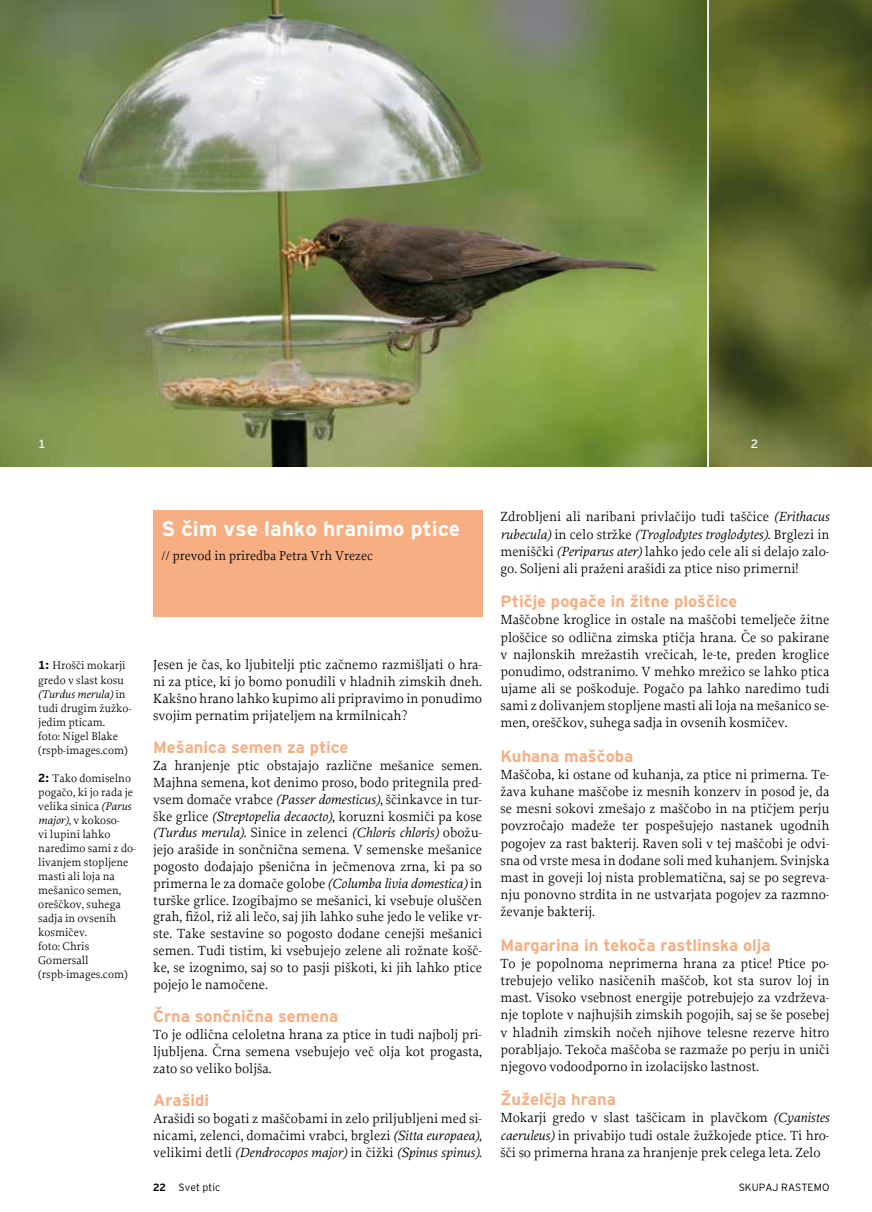
<style>
.page{position:relative;width:872px;height:1212px;background:#fff}
.page>*{position:absolute;margin:0;border:0;box-sizing:border-box;transform-origin:0 0}
.t1{font:700 21px "Interstate Bold Mono CE";color:#fff}
.t2{font:700 16.5px "Interstate Bold Mono CE";color:#f7ae83}
.t3{font:13.95px/17.1px "Proforma";color:#000;text-align:justify}
.t4{font:italic 13.95px "Proforma Book Italic CE";color:#000}
.t5{font:13.5px "Proforma";color:#000}
.t6{font:500 12px "Interstate Regular Mono CE";color:#fff}
.t7{font:11.7px/14.1px "Proforma";color:#000}
.t8{font:italic 11.7px "Proforma Book Italic CE";color:#000}
.t9{font:300 10.5px "Interstate Light Mono CE";color:#000}
.s1{font-family:"Interstate Bold Mono CE";font-weight:700}
.s2{font-family:"Proforma";font-style:normal}
.s3{font-family:"Proforma Book Italic CE";font-style:italic}
</style>
<div class="page">
<div style="left:153px;top:510px;width:329px;height:107px;background:#f7ae83"></div>
<img style="left:0;top:0;width:707px;height:467px">
<svg style="left:707px;top:0;width:165px;height:467px;background:#60672d"></svg>
<p class="t6" style="left:38px;top:437px;width:9px">1</p>
<p class="t6" style="left:750px;top:437px;width:9px">2</p>
<p class="t7" style="left:38px;top:658px;width:89px"><span class="s1">1:</span> Hrošči mokarji gredo v slast kosu</p>
<p class="t8" style="left:38px;top:686px;width:89px">(Turdus merula) <span class="s2">in</span></p>
<p class="t7" style="left:38px;top:700px;width:95px">tudi drugim žužko&shy;jedim pticam.<br>foto: Nigel Blake (rspb-images.com)</p>
<p class="t7" style="left:38px;top:771px;width:99px"><span class="s1">2:</span> Tako domiselno pogačo, ki jo rada je velika sinica <span class="s3">(Parus major)</span>, v kokoso-<br>vi lupini lahko naredimo sami z do&shy;livanjem stopljene masti ali loja na mešanico semen, oreščkov, suhega sadja in ovsenih kosmičev.<br>foto: Chris<br>Gomersall (rspb-images.com)</p>
<h1 class="t1" style="left:162px;top:517px;width:300px">S čim vse lahko hranimo ptice</h1>
<p class="t5" style="left:162px;top:548px;width:213px">// prevod in priredba Petra Vrh Vrezec</p>
<p class="t3" style="left:153px;top:656px;width:330px">Jesen je čas, ko ljubitelji ptic začnemo razmišljati o hra&shy;ni za ptice, ki jo bomo ponudili v hladnih zimskih dneh.<br>Kakšno hrano lahko kupimo ali pripravimo in ponudimo svojim pernatim prijateljem na krmilnicah?</p>
<p class="t2" style="left:153px;top:738px;width:197px">Mešanica semen za ptice</p>
<p class="t3" style="left:153px;top:757px;width:330px">Za hranjenje ptic obstajajo različne mešanice semen.<br>Majhna semena, kot denimo proso, bodo pritegnila pred&shy;vsem domače vrabce <span class="s3">(Passer domesticus)</span>, ščinkavce in tur&shy;ške grlice <span class="s3">(Streptopelia decaocto)</span>, koruzni kosmiči pa kose</p>
<p class="t4" style="left:153px;top:824px;width:330px">(Turdus merula)<span class="s2">. Sinice in zelenci</span> (Chloris chloris) <span class="s2">obožu-</span></p>
<p class="t3" style="left:153px;top:841px;width:330px">jejo arašide in sončnična semena. V semenske mešanice pogosto dodajajo pšenična in ječmenova zrna, ki pa so primerna le za domače golobe <span class="s3">(Columba livia domestica)</span> in turške grlice. Izogibajmo se mešanici, ki vsebuje oluščen grah, fižol, riž ali lečo, saj jih lahko suhe jedo le velike vr&shy;ste. Take sestavine so pogosto dodane cenejši mešanici semen. Tudi tistim, ki vsebujejo zelene ali rožnate košč&shy;ke, se izognimo, saj so to pasji piškoti, ki jih lahko ptice pojejo le namočene.</p>
<p class="t2" style="left:153px;top:1007px;width:187px">Črna sončnična semena</p>
<p class="t3" style="left:153px;top:1026px;width:330px">To je odlična celoletna hrana za ptice in tudi najbolj pri&shy;ljubljena. Črna semena vsebujejo več olja kot progasta, zato so veliko boljša.</p>
<p class="t2" style="left:153px;top:1091px;width:57px">Arašidi</p>
<p class="t3" style="left:153px;top:1110px;width:330px">Arašidi so bogati z maščobami in zelo priljubljeni med si&shy;nicami, zelenci, domačimi vrabci, brglezi <span class="s3">(Sitta europaea)</span>,</p>
<p class="t4" style="left:153px;top:1143px;width:330px"><span class="s2">velikimi detli</span> (Dendrocopos major) <span class="s2">in čižki</span> (Spinus spinus)<span class="s2">.</span></p>
<p class="t3" style="left:500px;top:508px;width:330px">Zdrobljeni ali naribani privlačijo tudi taščice <span class="s3">(Erithacus</span></p>
<p class="t4" style="left:500px;top:525px;width:330px">rubecula) <span class="s2">in celo stržke</span> (Troglodytes troglodytes)<span class="s2">. Brglezi in</span></p>
<p class="t3" style="left:500px;top:542px;width:330px">meniščki <span class="s3">(Periparus ater)</span> lahko jedo cele ali si delajo zalo&shy;go. Soljeni ali praženi arašidi za ptice niso primerni!</p>
<p class="t2" style="left:500px;top:592px;width:238px">Ptičje pogače in žitne ploščice</p>
<p class="t3" style="left:500px;top:611px;width:330px">Maščobne kroglice in ostale na maščobi temelječe žitne ploščice so odlična zimska ptičja hrana. Če so pakirane v najlonskih mrežastih vrečicah, le-te, preden kroglice ponudimo, odstranimo. V mehko mrežico se lahko ptica ujame ali se poškoduje. Pogačo pa lahko naredimo tudi sami z dolivanjem stopljene masti ali loja na mešanico se&shy;men, oreščkov, suhega sadja in ovsenih kosmičev.</p>
<p class="t2" style="left:500px;top:747px;width:134px">Kuhana maščoba</p>
<p class="t3" style="left:500px;top:766px;width:330px">Maščoba, ki ostane od kuhanja, za ptice ni primerna. Te&shy;žava kuhane maščobe iz mesnih konzerv in posod je, da se mesni sokovi zmešajo z maščobo in na ptičjem perju povzročajo madeže ter pospešujejo nastanek ugodnih pogojev za rast bakterij. Raven soli v tej maščobi je odvi&shy;sna od vrste mesa in dodane soli med kuhanjem. Svinjska mast in goveji loj nista problematična, saj se po segreva&shy;nju ponovno strdita in ne ustvarjata pogojev za razmno&shy;ževanje bakterij.</p>
<p class="t2" style="left:500px;top:935px;width:272px">Margarina in tekoča rastlinska olja</p>
<p class="t3" style="left:500px;top:954px;width:330px">To je popolnoma neprimerna hrana za ptice! Ptice po&shy;trebujejo veliko nasičenih maščob, kot sta surov loj in mast. Visoko vsebnost energije potrebujejo za vzdrževa&shy;nje toplote v najhujših zimskih pogojih, saj se še posebej v hladnih zimskih nočeh njihove telesne rezerve hitro porabljajo. Tekoča maščoba se razmaže po perju in uniči njegovo vodoodporno in izolacijsko lastnost.</p>
<p class="t2" style="left:500px;top:1090px;width:117px">Žuželčja hrana</p>
<p class="t3" style="left:500px;top:1109px;width:330px">Mokarji gredo v slast taščicam in plavčkom <span class="s3">(Cyanistes caeruleus)</span> in privabijo tudi ostale žužkojede ptice. Ti hro&shy;šči so primerna hrana za hranjenje prek celega leta. Zelo</p>
<p class="t9" style="left:153px;top:1181px;width:69px"><span class="s1">22</span> Svet ptic</p>
<p class="t9" style="left:738px;top:1181px;width:92px">SKUPAJ RASTEMO</p>
</div>
